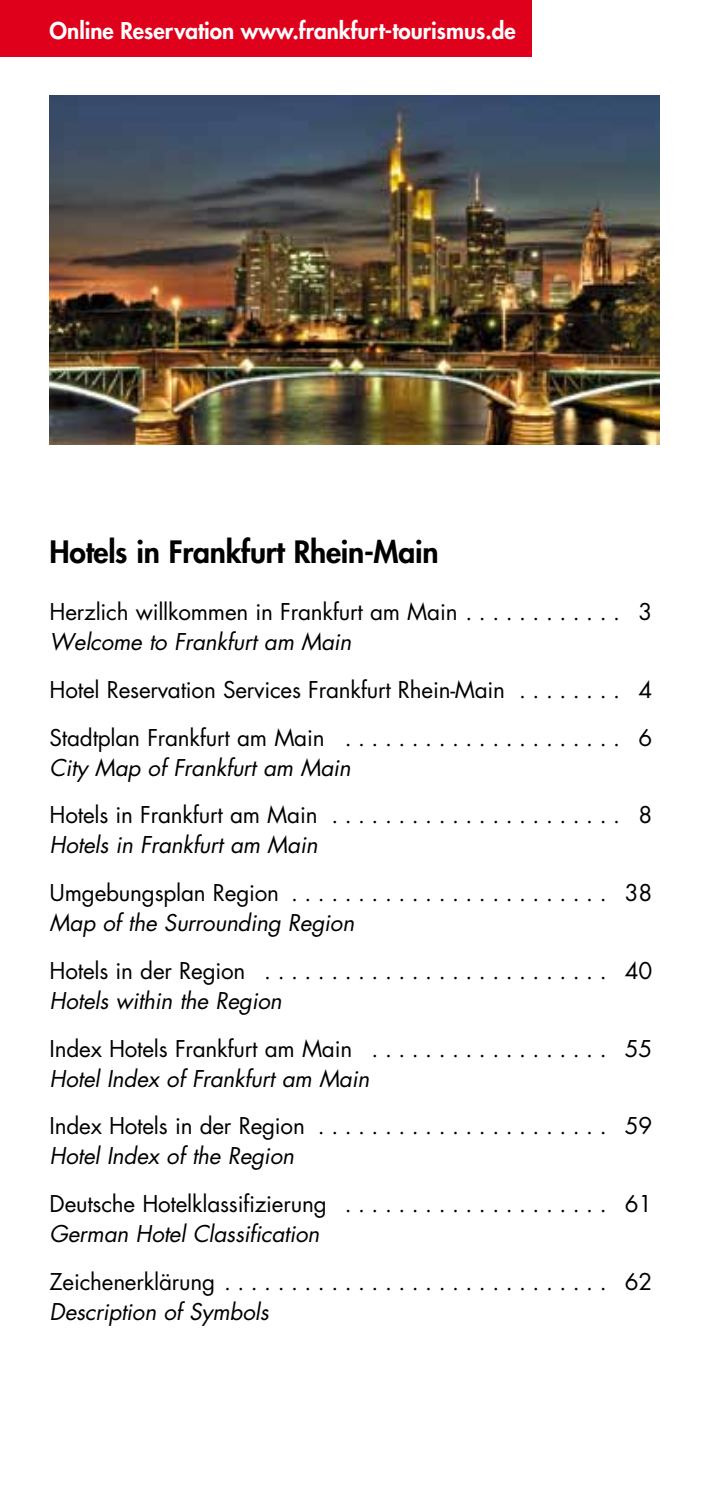
<style>
.page{position:relative;width:709px;height:1489px;background:#fff}
.page>*{position:absolute;margin:0;border:0;box-sizing:border-box;transform-origin:0 0}
.t1{font:800 30px "Futura";letter-spacing:-.01em;color:#000}
.t2{font:22.5px/47.8px "Futura";letter-spacing:-.01em;color:#000}
.t3{font:800 22.5px "Futura";color:#fff}
.t4{font:italic 22.5px "Futura";letter-spacing:-.01em;color:#000}
.s1{font-style:italic}
</style>
<div class="page">
<div style="left:0;top:0;width:531px;height:57px;background:#df001b"></div>
<img style="left:50px;top:96px;width:609px;height:349px">
<p class="t3" style="left:50px;top:17px;width:468px">Online Reservation www.frankfurt-tourismus.de</p>
<p class="t1" style="left:50px;top:532px;width:390px">Hotels in Frankfurt Rhein-Main</p>
<p class="t2" style="left:50px;top:597px;width:604px;line-height:30px">Herzlich willkommen in Frankfurt am Main . . . . . . . . . . . . 3<br><span class="s1">Welcome to Frankfurt am Main</span></p>
<p class="t2" style="left:50px;top:666px;width:604px">Hotel Reservation Services Frankfurt Rhein-Main . . . . . . . . 4<br>Stadtplan Frankfurt am Main . . . . . . . . . . . . . . . . . . . . . 6</p>
<p class="t2" style="left:50px;top:743px;width:604px"><span class="s1">City Map of Frankfurt am Main<br></span>Hotels in Frankfurt am Main . . . . . . . . . . . . . . . . . . . . . . 8</p>
<p class="t2" style="left:50px;top:821px;width:604px"><span class="s1">Hotels in Frankfurt am Main<br></span>Umgebungsplan Region . . . . . . . . . . . . . . . . . . . . . . . . 38</p>
<p class="t2" style="left:50px;top:899px;width:604px"><span class="s1">Map of the Surrounding Region<br></span>Hotels in der Region . . . . . . . . . . . . . . . . . . . . . . . . . . 40</p>
<p class="t2" style="left:50px;top:976px;width:604px"><span class="s1">Hotels within the Region<br></span>Index Hotels Frankfurt am Main . . . . . . . . . . . . . . . . . . 55</p>
<p class="t2" style="left:50px;top:1054px;width:604px"><span class="s1">Hotel Index of Frankfurt am Main<br></span>Index Hotels in der Region . . . . . . . . . . . . . . . . . . . . . . 59</p>
<p class="t2" style="left:50px;top:1132px;width:604px"><span class="s1">Hotel Index of the Region<br></span>Deutsche Hotelklassifizierung . . . . . . . . . . . . . . . . . . . . 61</p>
<p class="t2" style="left:50px;top:1210px;width:604px"><span class="s1">German Hotel Classification<br></span>Zeichenerklärung . . . . . . . . . . . . . . . . . . . . . . . . . . . . . 62</p>
<p class="t4" style="left:50px;top:1297px;width:220px">Description of Symbols</p>
</div>
